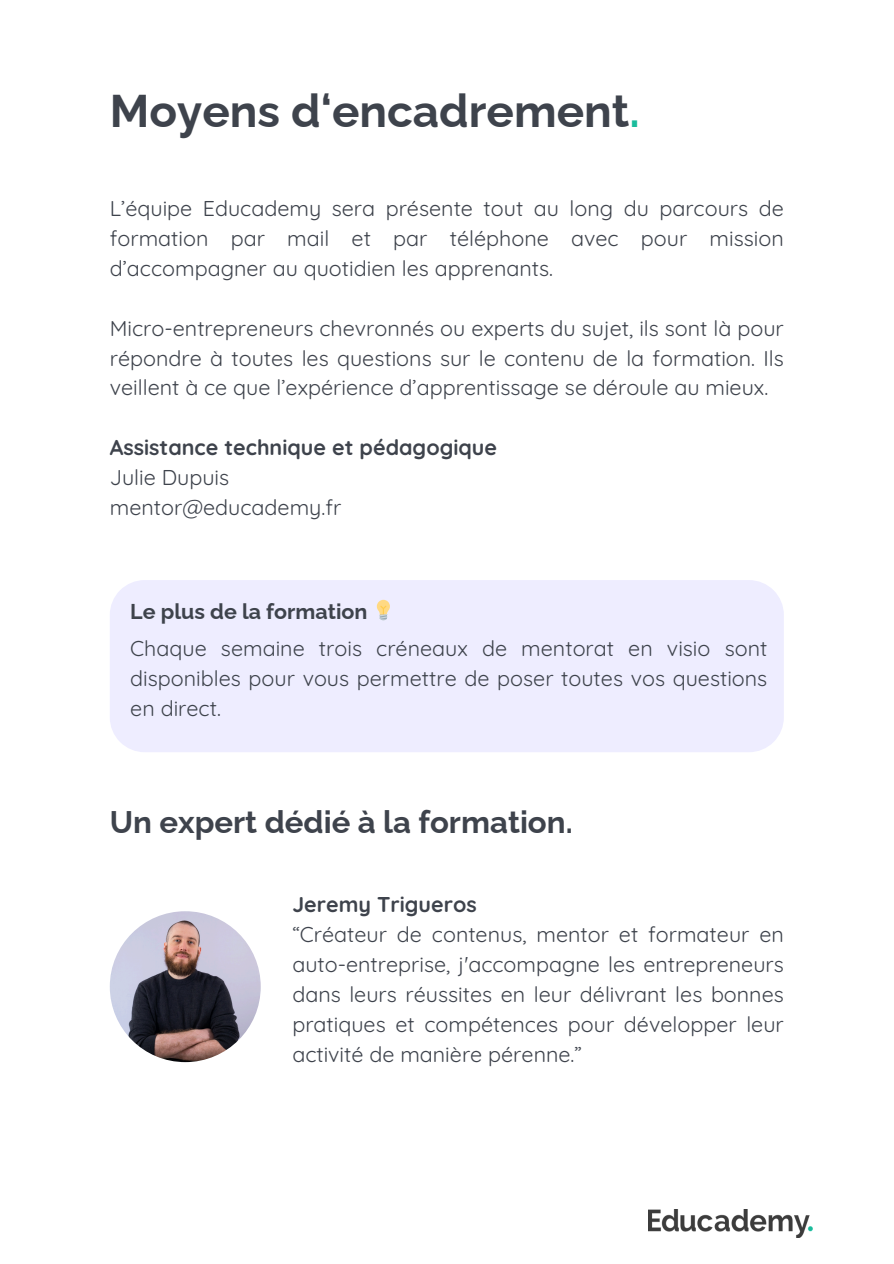
<style>
.page{position:relative;width:894px;height:1264px;background:#fff}
.page>*{position:absolute;margin:0;border:0;box-sizing:border-box;transform-origin:0 0}
.t1{font:700 45.75px "Raleway";color:#3e434c}
.t2{font:700 31.2px "Raleway";color:#3e434c}
.t3{font:21.45px/30px "Quicksand";color:#3e434c;text-align:justify}
.t4{font:700 21.45px "Quicksand";color:#3e434c}
.t5{font:700 21.45px "Raleway";color:#3e434c}
.s1{color:#1abc9c}
</style>
<div class="page">
<img style="left:648px;top:1209px;width:163px;height:28px">
<img style="left:110px;top:911px;width:151px;height:151px;border-radius:50%">
<div style="left:110px;top:580px;width:673px;height:172px;background:#eeedff"></div>
<svg style="left:377px;top:600px;width:13px;height:20px"></svg>
<p class="t1" style="left:110px;top:84px;width:531px">Moyens d‘encadrement<span class="s1">.</span></p>
<p class="t3" style="left:110px;top:192px;width:675px">L’équipe Educademy sera présente tout au long du parcours de formation par mail et par téléphone avec pour mission d’accompagner au quotidien les apprenants.</p>
<h2 class="t3" style="left:110px;top:312px;width:675px">Micro-entrepreneurs chevronnés ou experts du sujet, ils sont là pour répondre à toutes les questions sur le contenu de la formation. Ils veillent à ce que l’expérience d’apprentissage se déroule au mieux.</h2>
<h3 class="t4" style="left:110px;top:434px;width:389px">Assistance technique et pédagogique</h3>
<h2 class="t3" style="left:110px;top:462px;width:121px">Julie Dupuis</h2>
<p class="t3" style="left:110px;top:492px;width:233px">mentor@educademy.fr</p>
<p class="t5" style="left:130px;top:598px;width:239px">Le plus de la formation</p>
<p class="t3" style="left:130px;top:632px;width:638px">Chaque semaine trois créneaux de mentorat en visio sont disponibles pour vous permettre de poser toutes vos questions en direct.</p>
<p class="t2" style="left:110px;top:803px;width:464px">Un expert dédié à la formation.</p>
<p class="t4" style="left:292px;top:890px;width:186px">Jeremy Trigueros</p>
<p class="t3" style="left:292px;top:919px;width:493px">“Créateur de contenus, mentor et formateur en auto-entreprise, j'accompagne les entrepreneurs dans leurs réussites en leur délivrant les bonnes pratiques et compétences pour développer leur activité de manière pérenne.”</p>
</div>
